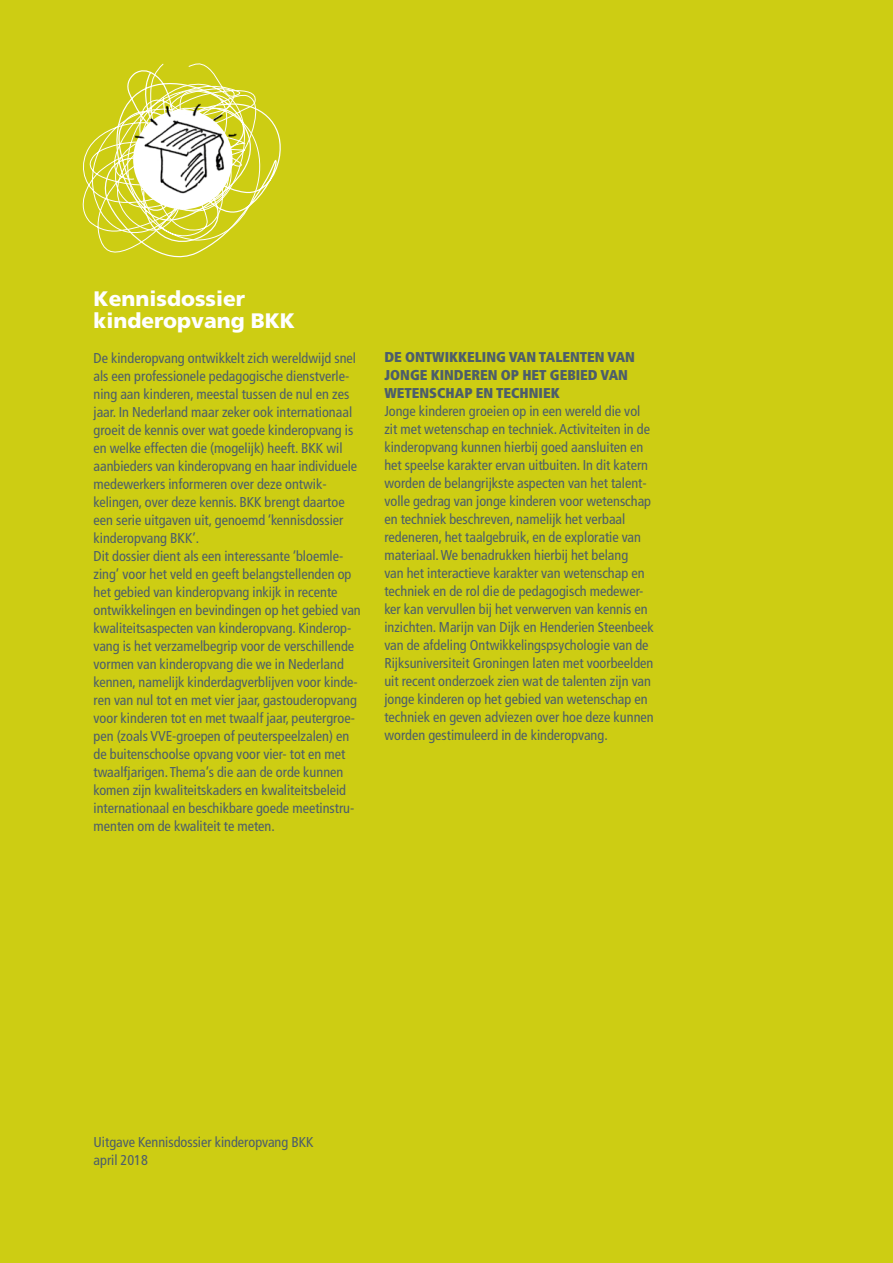
<style>
.page{position:relative;width:893px;height:1263px;background:#cdcd13}
.page>*{position:absolute;margin:0;border:0;box-sizing:border-box;transform-origin:0 0}
.t1{font:900 21px/22.5px "Frutiger";color:#fff}
.t2{font:condensed 14.25px/18px "Frutiger";color:#4c5d6b}
.t3{font:900 condensed 14.25px/18px "Frutiger";color:#4c5d6b}
</style>
<div class="page">
<svg style="left:82px;top:63px;width:199px;height:195px"></svg>
<div style="left:133px;top:110px;width:100px;height:99px;background:#fff;border-radius:50%"></div>
<img style="left:132px;top:93px;width:109px;height:102px">
<h1 class="t1" style="left:94px;top:287px;width:203px">Kennisdossier kinderopvang BKK</h1>
<p class="t2" style="left:94px;top:349px;width:269px">De kinderopvang ontwikkelt zich wereldwijd snel als een professionele pedagogische dienstverle&shy;ning aan kinderen, meestal tussen de nul en zes jaar. In Nederland maar zeker ook internationaal groeit de kennis over wat goede kinderopvang is en welke effecten die (mogelijk) heeft. BKK wil aanbieders van kinderopvang en haar individuele medewerkers informeren over deze ontwik&shy;kelingen, over deze kennis. BKK brengt daartoe een serie uitgaven uit, genoemd ‘kennisdossier kinderopvang BKK’.<br>Dit dossier dient als een interessante ‘bloemle&shy;zing’ voor het veld en geeft belangstellenden op het gebied van kinderopvang inkijk in recente ontwikkelingen en bevindingen op het gebied van kwaliteitsaspecten van kinderopvang. Kinderop&shy;vang is het verzamelbegrip voor de verschillende vormen van kinderopvang die we in Nederland kennen, namelijk kinderdagverblijven voor kinde&shy;ren van nul tot en met vier jaar, gastouderopvang voor kinderen tot en met twaalf jaar, peutergroe&shy;pen (zoals VVE-groepen of peuterspeelzalen) en de buitenschoolse opvang voor vier- tot en met twaalfjarigen. Thema’s die aan de orde kunnen komen zijn kwaliteitskaders en kwaliteitsbeleid internationaal en beschikbare goede meetinstru&shy;menten om de kwaliteit te meten.</p>
<p class="t3" style="left:384px;top:348px;width:252px">DE ONTWIKKELING VAN TALENTEN VAN<br>JONGE KINDEREN OP HET GEBIED VAN<br>WETENSCHAP EN TECHNIEK</p>
<p class="t2" style="left:384px;top:403px;width:271px">Jonge kinderen groeien op in een wereld die vol zit met wetenschap en techniek. Activiteiten in de kinderopvang kunnen hierbij goed aansluiten en het speelse karakter ervan uitbuiten. In dit katern worden de belangrijkste aspecten van het talent&shy;volle gedrag van jonge kinderen voor wetenschap en techniek beschreven, namelijk het verbaal redeneren, het taalgebruik, en de exploratie van materiaal. We benadrukken hierbij het belang<br>van het interactieve karakter van wetenschap en techniek en de rol die de pedagogisch medewer&shy;ker kan vervullen bij het verwerven van kennis en inzichten. Marijn van Dijk en Henderien Steenbeek van de afdeling Ontwikkelingspsychologie van de Rijksuniversiteit Groningen laten met voorbeelden uit recent onderzoek zien wat de talenten zijn van jonge kinderen op het gebied van wetenschap en techniek en geven adviezen over hoe deze kunnen worden gestimuleerd in de kinderopvang.</p>
<p class="t2" style="left:94px;top:1133px;width:222px">Uitgave Kennisdossier kinderopvang BKK april 2018</p>
</div>
